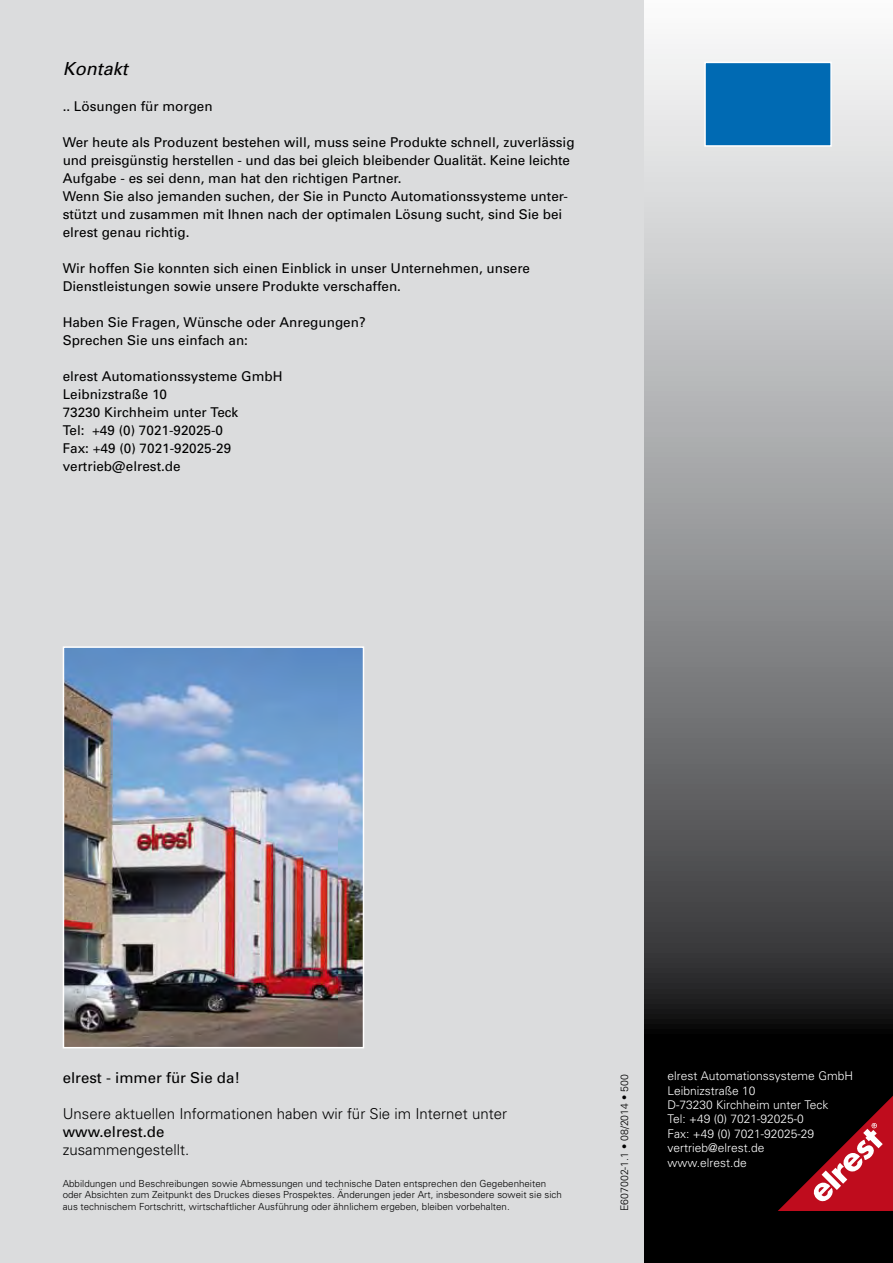
<style>
.page{position:relative;width:893px;height:1263px;background:#dbdcdd}
.page>*{position:absolute;margin:0;border:0;box-sizing:border-box;transform-origin:0 0}
.t1{font:italic 18px "Univers";color:#000}
.t2{font:300 15px "Univers";color:#000}
.t3{font:15px "Univers";color:#000}
.t4{font:13.5px/18px "Univers";color:#000}
.t5{font:300 12px/14.4px "Univers";color:#fff}
.t6{font:300 10.5px "Univers";color:#000}
.t7{font:300 9.75px/11.7px "Univers";color:#000}
</style>
<div class="page">
<svg style="left:644px;top:0;width:249px;height:1263px;background:#7d7e7f"></svg>
<div style="left:704px;top:62px;width:128px;height:85px;background:#006ab3;border:2px solid #fff"></div>
<svg style="left:778px;top:1096px;width:115px;height:115px;background:#651920"></svg>
<img style="left:66px;top:649px;width:295px;height:396px">
<div style="left:63px;top:646px;width:301px;height:402px;border:2px solid #fff"></div>
<h1 class="t1" style="left:63px;top:58px;width:66px">Kontakt</h1>
<p class="t4" style="left:63px;top:98px;width:152px">.. Lösungen für morgen</p>
<p class="t4" style="left:63px;top:134px;width:513px">Wer heute als Produzent bestehen will, muss seine Produkte schnell, zuverlässig und preisgünstig herstellen - und das bei gleich bleibender Qualität. Keine leichte Aufgabe - es sei denn, man hat den richtigen Partner.<br>Wenn Sie also jemanden suchen, der Sie in Puncto Automationssysteme unter&shy;stützt und zusammen mit Ihnen nach der optimalen Lösung sucht, sind Sie bei elrest genau richtig.</p>
<p class="t4" style="left:63px;top:260px;width:469px">Wir hoffen Sie konnten sich einen Einblick in unser Unternehmen, unsere<br>Dienstleistungen sowie unsere Produkte verschaffen.</p>
<p class="t4" style="left:63px;top:314px;width:305px">Haben Sie Fragen, Wünsche oder Anregungen?<br>Sprechen Sie uns einfach an:</p>
<p class="t4" style="left:63px;top:368px;width:221px">elrest Automationssysteme GmbH<br>Leibnizstraße 10<br>73230 Kirchheim unter Teck<br>Tel: +49 (0) 7021-92025-0<br>Fax: +49 (0) 7021-92025-29 vertrieb@elrest.de</p>
<p class="t3" style="left:63px;top:1069px;width:179px">elrest - immer für Sie da!</p>
<p class="t2" style="left:63px;top:1105px;width:446px">Unsere aktuellen Informationen haben wir für Sie im Internet unter</p>
<p class="t3" style="left:63px;top:1123px;width:103px">www.elrest.de</p>
<p class="t2" style="left:63px;top:1141px;width:128px">zusammengestellt.</p>
<p class="t7" style="left:63px;top:1177px;width:501px">Abbildungen und Beschreibungen sowie Abmessungen und technische Daten entsprechen den Gegebenheiten oder Absichten zum Zeitpunkt des Druckes dieses Prospektes. Änderungen jeder Art, insbesondere soweit sie sich aus technischem Fortschritt, wirtschaftlicher Ausführung oder ähnlichem ergeben, bleiben vorbehalten.</p>
<p class="t6" style="left:618px;top:1211px;width:138px;rotate:-90deg">E607002-1.1 • 08/2014 • 500</p>
<p class="t5" style="left:668px;top:1069px;width:187px">elrest Automationssysteme GmbH<br>Leibnizstraße 10<br>D-73230 Kirchheim unter Teck<br>Tel: +49 (0) 7021-92025-0<br>Fax: +49 (0) 7021-92025-29 vertrieb@elrest.de<br>www.elrest.de</p>
</div>
